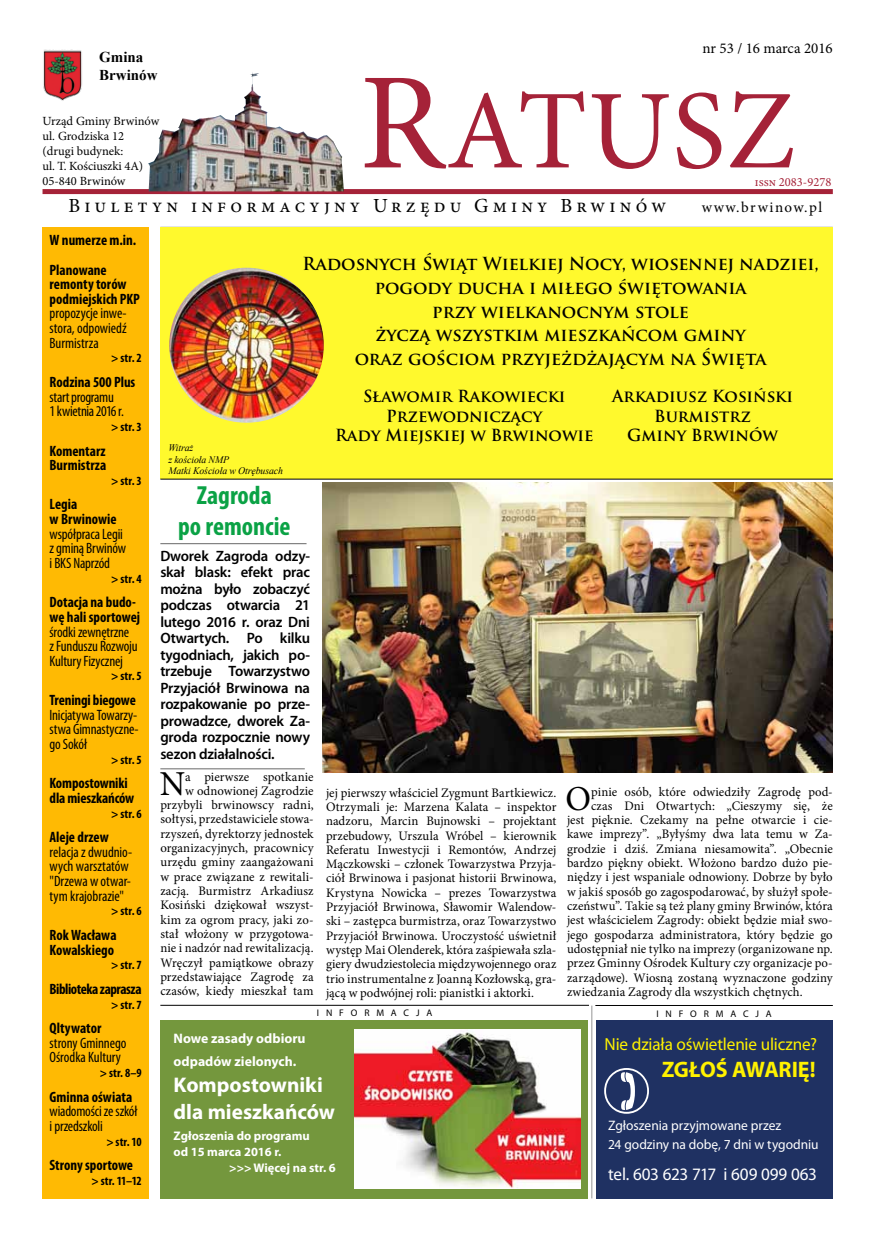
<style>
.page{position:relative;width:886px;height:1241px;background:#fff}
.page>*{position:absolute;margin:0;border:0;box-sizing:border-box;transform-origin:0 0}
.t1{font:112.5px "Minion Pro";color:#a52238}
.t2{font:35px "Minion Pro";color:#000}
.t3{font:700 condensed 26.25px/31.5px "Myriad Pro";color:#0aa245;text-align:center}
.t4{font:700 22.5px "Myriad Pro";letter-spacing:-.015em;color:#fff200}
.t5{font:700 21.25px/26.5px "Myriad Pro";color:#fff}
.t6{font:20px "Minion Pro";letter-spacing:.21em;color:#000}
.t7{font:700 17.5px/23.8px "Trajan Pro";color:#000;text-align:center}
.t8{font:17.5px "Myriad Pro";letter-spacing:-.01em;color:#fff200}
.t9{font:17.5px "Myriad Pro";letter-spacing:-.005em;color:#fff}
.t10{font:700 16.25px/19.5px "Trajan Pro";color:#000;text-align:center}
.t11{font:condensed 15px/14.6px "Myriad Pro";letter-spacing:-.01em;color:#000}
.t12{font:600 15px/16.5px "Myriad Pro";letter-spacing:-.015em;color:#000;text-align:justify}
.t13{font:700 condensed 15px/14.6px "Myriad Pro";color:#000}
.t14{font:15px "Minion Pro";color:#000}
.t15{font:700 condensed 15px "Myriad Pro";letter-spacing:-.03em;color:#000}
.t16{font:700 15px/18px "Times New Roman";color:#000}
.t17{font:13.75px/19.2px "Myriad Pro";letter-spacing:-.005em;color:#fff}
.t18{font:700 13.75px/22.5px "Myriad Pro";color:#fff}
.t19{font:13px/14.2px "Minion Pro";letter-spacing:.005em;color:#000;text-align:right}
.t20{font:700 condensed 12.5px "Myriad Pro";letter-spacing:.005em;color:#000}
.t21{font:12.5px/15px "Minion Pro";letter-spacing:-.005em;color:#000}
.t22{font:700 12.5px "Myriad Pro";color:#fff}
.t23{font:12.5px "Minion Pro";color:#a52238}
.t24{font:italic 10px/11.2px "Times New Roman";letter-spacing:-.01em;color:#000}
.t25{font:9.62px "Myriad Pro";letter-spacing:.715em;color:#000}
.s1{font-size:137.5px}
</style>
<div class="page">
<div style="left:43px;top:189px;width:790px;height:5px;background:#a52238"></div>
<img style="left:148px;top:72px;width:196px;height:119px">
<img style="left:43px;top:50px;width:39px;height:51px">
<div style="left:43px;top:227px;width:106px;height:971px;background:#ffba03"></div>
<hr style="left:160px;top:543px;width:146px;height:1px;background:#000">
<hr style="left:160px;top:768px;width:145px;height:1px;background:#000">
<div style="left:160px;top:227px;width:673px;height:251px;background:#fff92d"></div>
<img style="left:169px;top:268px;width:155px;height:154px;border-radius:77px">
<div style="left:160px;top:1019px;width:428px;height:179px;background:#74973d"></div>
<img style="left:354px;top:1029px;width:227px;height:159px">
<hr style="left:160px;top:478px;width:673px;height:1px;background:#000">
<img style="left:322px;top:482px;width:511px;height:290px">
<hr style="left:160px;top:1004px;width:429px;height:1px;background:#000">
<div style="left:596px;top:1019px;width:237px;height:179px;background:#1f3162"></div>
<hr style="left:595px;top:1004px;width:238px;height:1px;background:#000">
<hr style="left:591px;top:1005px;width:1px;height:193px;background:#000">
<p class="t14" style="left:702px;top:39px;width:132px">nr 53 / 16 marca 2016</p>
<h1 class="t1" style="left:359px;top:56px;width:436px"><span class="s1">R</span>Atusz</h1>
<p class="t23" style="left:755px;top:174px;width:78px">issn 2083-9278</p>
<p class="t16" style="left:99px;top:47px;width:60px">Gmina<br>Brwinów</p>
<p class="t21" style="left:43px;top:113px;width:118px">Urząd Gminy Brwinów ul. Grodziska 12<br>(drugi budynek:<br>ul. T. Kościuszki 4A)<br>05-840 Brwinów</p>
<h3 class="t6" style="left:68px;top:192px;width:599px">Biuletyn informacyjny Urzędu Gminy Brwinów</h3>
<p class="t14" style="left:702px;top:197px;width:122px">www.brwinow.pl</p>
<p class="t13" style="left:50px;top:225px;width:88px;line-height:29.2px">W numerze m.in.<br>Planowane</p>
<p class="t13" style="left:50px;top:276px;width:92px">remonty torów podmiejskich PKP</p>
<p class="t11" style="left:50px;top:306px;width:78px;text-align:justify">propozycje inwe&shy;stora, odpowiedź Burmistrza</p>
<p class="t20" style="left:111px;top:350px;width:32px">&gt; str. 2</p>
<p class="t13" style="left:50px;top:374px;width:87px">Rodzina 500 Plus</p>
<p class="t11" style="left:50px;top:389px;width:76px">start programu<br>1 kwietnia 2016 r.</p>
<p class="t20" style="left:111px;top:419px;width:32px">&gt; str. 3</p>
<p class="t13" style="left:50px;top:443px;width:58px">Komentarz<br>Burmistrza</p>
<p class="t20" style="left:111px;top:473px;width:32px">&gt; str. 3</p>
<p class="t13" style="left:50px;top:496px;width:68px">Legia<br>w Brwinowie</p>
<p class="t11" style="left:50px;top:526px;width:78px">współpraca Legii z gminą Brwinów i BKS Naprzód</p>
<p class="t20" style="left:111px;top:570px;width:32px">&gt; str. 4</p>
<p class="t13" style="left:50px;top:594px;width:92px">Dotacja na budo&shy;wę hali sportowej</p>
<p class="t11" style="left:50px;top:624px;width:89px">środki zewnętrzne z Funduszu Rozwoju<br>Kultury Fizycznej</p>
<p class="t20" style="left:111px;top:668px;width:32px">&gt; str. 5</p>
<p class="t13" style="left:50px;top:692px;width:88px">Treningi biegowe</p>
<p class="t11" style="left:50px;top:707px;width:90px;text-align:justify">Inicjatywa Towarzy&shy;stwa Gimnastyczne&shy;go Sokół</p>
<p class="t20" style="left:111px;top:751px;width:32px">&gt; str. 5</p>
<p class="t13" style="left:50px;top:775px;width:86px">Kompostowniki dla mieszkańców</p>
<p class="t20" style="left:111px;top:805px;width:32px">&gt; str. 6</p>
<p class="t13" style="left:50px;top:829px;width:61px">Aleje drzew</p>
<p class="t11" style="left:50px;top:844px;width:84px">relacja z dwudnio&shy;wych warsztatów "Drzewa w otwar&shy;tym krajobrazie"</p>
<p class="t20" style="left:111px;top:903px;width:32px">&gt; str. 6</p>
<p class="t13" style="left:50px;top:927px;width:68px">Rok Wacława<br>Kowalskiego</p>
<p class="t20" style="left:111px;top:957px;width:32px">&gt; str. 7</p>
<p class="t15" style="left:50px;top:979px;width:94px">Biblioteka zaprasza</p>
<p class="t20" style="left:111px;top:996px;width:32px">&gt; str. 7</p>
<p class="t13" style="left:50px;top:1020px;width:53px">Qltywator</p>
<p class="t11" style="left:50px;top:1035px;width:78px">strony Gminnego<br>Ośrodka Kultury</p>
<p class="t20" style="left:100px;top:1064px;width:43px">&gt; str. 8–9</p>
<p class="t13" style="left:50px;top:1088px;width:84px">Gminna oświata</p>
<p class="t11" style="left:50px;top:1103px;width:89px">wiadomości ze szkół i przedszkoli</p>
<p class="t20" style="left:106px;top:1133px;width:37px">&gt; str. 10</p>
<p class="t13" style="left:50px;top:1157px;width:85px">Strony sportowe</p>
<p class="t20" style="left:91px;top:1172px;width:52px">&gt; str. 11–12</p>
<p class="t24" style="left:168px;top:442px;width:116px">Witraż<br>z kościoła NMP<br>Matki Kościoła w Otrębusach</p>
<h3 class="t7" style="left:302px;top:252px;width:518px">Radosnych Świąt Wielkiej Nocy, wiosennej nadziei, pogody ducha i miłego świętowania<br>przy wielkanocnym stole<br>życzą wszystkim mieszkańcom gminy<br>oraz gościom przyjeżdżającym na Święta</h3>
<p class="t10" style="left:335px;top:387px;width:260px">Sławomir Rakowiecki<br>Przewodniczący<br>Rady Miejskiej w Brwinowie</p>
<p class="t10" style="left:612px;top:387px;width:182px">Arkadiusz Kosiński<br>Burmistrz<br>Gminy Brwinów</p>
<h3 class="t3" style="left:178px;top:478px;width:114px">Zagroda<br>po remoncie</h3>
<p class="t12" style="left:160px;top:547px;width:151px">Dworek Zagroda odzy&shy;skał blask: efekt prac można było zobaczyć podczas otwarcia 21 lutego 2016 r. oraz Dni Otwartych. Po kilku tygodniach, jakich po&shy;trzebuje Towarzystwo Przyjaciół Brwinowa na rozpakowanie po prze&shy;prowadzce, dworek Za&shy;groda rozpocznie nowy sezon działalności.</p>
<h2 class="t2" style="left:160px;top:760px;width:27px">N</h2>
<p class="t19" style="left:160px;top:769px;width:155px">a pierwsze spotkanie<br>w odnowionej Zagrodzie przybyli brwinowscy radni, sołtysi, przedstawiciele stowa&shy;rzyszeń, dyrektorzy jednostek organizacyjnych, pracownicy urzędu gminy zaangażowani w prace związane z rewitali&shy;zacją. Burmistrz Arkadiusz<br>Kosiński dziękował wszyst&shy;kim za ogrom pracy, jaki zo&shy;stał włożony w przygotowa&shy;nie i nadzór nad rewitalizacją.<br>Wręczył pamiątkowe obrazy przedstawiające Zagrodę za czasów, kiedy mieszkał tam</p>
<p class="t19" style="left:326px;top:785px;width:232px;text-align:justify">jej pierwszy właściciel Zygmunt Bartkiewicz.<br>Otrzymali je: Marzena Kalata – inspektor nadzoru, Marcin Bujnowski – projektant przebudowy, Urszula Wróbel – kierownik Referatu Inwestycji i Remontów, Andrzej Mączkowski – członek Towarzystwa Przyja&shy;ciół Brwinowa i pasjonat historii Brwinowa, Krystyna Nowicka – prezes Towarzystwa Przyjaciół Brwinowa, Sławomir Walendow&shy;ski – zastępca burmistrza, oraz Towarzystwo Przyjaciół Brwinowa. Uroczystość uświetnił występ Mai Olenderek, która zaśpiewała szla&shy;giery dwudziestolecia międzywojennego oraz trio instrumentalne z Joanną Kozłowską, gra&shy;jącą w podwójnej roli: pianistki i aktorki.</p>
<h2 class="t2" style="left:565px;top:775px;width:27px">O</h2>
<p class="t19" style="left:591px;top:784px;width:243px">pinie osób, które odwiedziły Zagrodę pod-</p>
<p class="t19" style="left:591px;top:798px;width:243px">czas Dni Otwartych: „Cieszymy się, że</p>
<p class="t19" style="left:567px;top:812px;width:267px">jest pięknie. Czekamy na pełne otwarcie i cie-</p>
<p class="t19" style="left:567px;top:827px;width:267px">kawe imprezy”. „Byłyśmy dwa lata temu w Za-</p>
<p class="t19" style="left:567px;top:841px;width:267px">grodzie i dziś. Zmiana niesamowita”. „Obecnie</p>
<p class="t19" style="left:567px;top:855px;width:267px">bardzo piękny obiekt. Włożono bardzo dużo pie-</p>
<p class="t19" style="left:567px;top:870px;width:267px">niędzy i jest wspaniale odnowiony. Dobrze by było</p>
<p class="t19" style="left:567px;top:884px;width:267px">w jakiś sposób go zagospodarować, by służył społe-</p>
<p class="t19" style="left:567px;top:898px;width:267px">czeństwu”. Takie są też plany gminy Brwinów, która</p>
<p class="t19" style="left:567px;top:912px;width:267px">jest właścicielem Zagrody: obiekt będzie miał swo-</p>
<p class="t19" style="left:567px;top:927px;width:267px">jego gospodarza administratora, który będzie go</p>
<p class="t19" style="left:567px;top:941px;width:267px">udostępniał nie tylko na imprezy (organizowane np.</p>
<p class="t19" style="left:567px;top:955px;width:267px">przez Gminny Ośrodek Kultury czy organizacje po-</p>
<p class="t19" style="left:567px;top:970px;width:267px">zarządowe). Wiosną zostaną wyznaczone godziny</p>
<p class="t19" style="left:567px;top:984px;width:237px">zwiedzania Zagrody dla wszystkich chętnych.</p>
<p class="t25" style="left:317px;top:1007px;width:117px">INFORMACJA</p>
<p class="t18" style="left:174px;top:1026px;width:133px">Nowe zasady odbioru odpadów zielonych.</p>
<h3 class="t5" style="left:174px;top:1070px;width:163px">Kompostowniki dla mieszkańców</h3>
<p class="t22" style="left:174px;top:1127px;width:138px">Zgłoszenia do programu</p>
<p class="t22" style="left:174px;top:1143px;width:109px">od 15 marca 2016 r.</p>
<p class="t22" style="left:229px;top:1159px;width:108px">&gt;&gt;&gt; Więcej na str. 6</p>
<p class="t25" style="left:656px;top:1007px;width:117px">INFORMACJA</p>
<h3 class="t8" style="left:604px;top:1033px;width:214px">Nie działa oświetlenie uliczne?</h3>
<h3 class="t4" style="left:662px;top:1054px;width:155px">ZGŁOŚ AWARIĘ!</h3>
<p class="t17" style="left:608px;top:1115px;width:212px">Zgłoszenia przyjmowane przez<br>24 godziny na dobę, 7 dni w tygodniu</p>
<h3 class="t9" style="left:608px;top:1163px;width:210px">tel. 603 623 717 i 609 099 063</h3>
</div>
